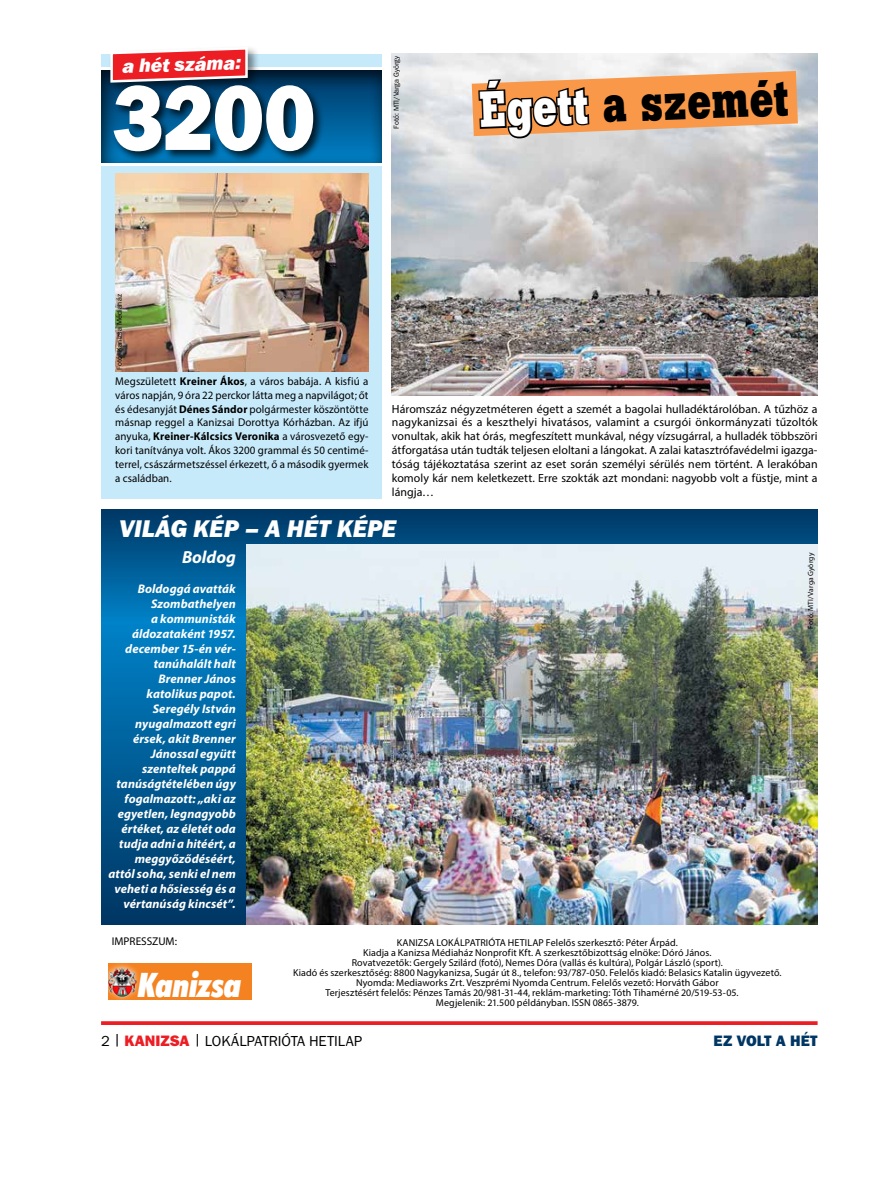
<style>
.page{position:relative;width:885px;height:1191px;background:#fff}
.page>*{position:absolute;margin:0;border:0;box-sizing:border-box;transform-origin:0 0}
.t1{font:91.25px "Franklin Gothic Hv PFL";color:#fff;scale:.93 1}
.t2{font:700 50px "Boton PFL";color:#000;scale:.86 1}
.t3{font:italic 900 condensed 33.62px "Futura Ex Bk Con HU Extra";letter-spacing:-.01em;color:#fff}
.t4{font:italic 25px "Franklin Gothic Hv PFL";color:#fff}
.t5{font:italic 20px "Franklin Gothic Hv PFL";color:#fff}
.t6{font:italic 700 17.5px "Myriad Pro";color:#fff}
.t7{font:15px "Franklin Gothic PFL";letter-spacing:-.01em;color:#000}
.t8{font:15px "Franklin Gothic Hv PFL";letter-spacing:.005em;color:#003663}
.t9{font:italic 700 12.5px/15px "Myriad Pro";letter-spacing:.005em;color:#fff;text-align:right}
.t10{font:11.88px/13.9px "Myriad Pro";letter-spacing:.005em;color:#000;text-align:justify}
.t11{font:11.25px/13.9px "Myriad Pro";letter-spacing:.005em;color:#000;text-align:justify}
.t12{font:10px "Myriad Pro";letter-spacing:.01em;color:#000}
.t13{font:7.5px "Franklin Gothic PFL";color:#000}
.t14{font:7.5px "Myriad Pro";letter-spacing:.015em;color:#000}
.s1{color:#fff}
.s2{font-weight:700}
.s3{font-family:"Franklin Gothic Hv PFL";color:#ed1d24}
</style>
<div class="page">
<svg style="left:101px;top:1021px;width:716px;height:4px;background:#ee2a31"></svg>
<div style="left:101px;top:54px;width:280px;height:13px;background:#c7eafb"></div>
<div style="left:101px;top:166px;width:280px;height:333px;background:#c7eafb"></div>
<div style="left:90px;top:60px;width:302px;height:103px;background:#000;opacity:.75"></div>
<div style="left:108px;top:45px;width:152px;height:50px;background:#000;opacity:.48"></div>
<svg style="left:109px;top:46px;width:140px;height:38px"></svg>
<img style="left:115px;top:173px;width:253px;height:198px">
<img style="left:392px;top:53px;width:425px;height:342px">
<svg style="left:101px;top:509px;width:716px;height:415px;background:#00558c"></svg>
<img style="left:246px;top:544px;width:571px;height:380px">
<div style="left:108px;top:962px;width:144px;height:37px;background:#f58220"></div>
<div style="left:108px;top:962px;width:33px;height:37px;background:#fff;opacity:.75"></div>
<img style="left:108px;top:966px;width:28px;height:31px">
<div style="left:112px;top:84px;width:213px;height:79px;background:#000;opacity:.75"></div>
<img style="left:471px;top:71px;width:326px;height:325px">
<h3 class="t5" style="left:122px;top:55px;width:120px;rotate:-2deg">a hét száma:</h3>
<h1 class="t1" style="left:112px;top:59px;width:221px">3200</h1>
<p class="t13" style="left:392px;top:129px;width:74px;rotate:-90deg">Fotó: MTI/Varga György</p>
<h2 class="t2" style="left:478px;top:79px;width:362px;rotate:-2deg"><span class="s1">Égett</span> a szemét</h2>
<p class="t13" style="left:115px;top:369px;width:77px;rotate:-90deg">Fotó: Kanizsa Médiaház</p>
<p class="t11" style="left:115px;top:374px;width:255px">Megszületett <span class="s2">Kreiner Ákos</span>, a város babája. A kisfiú a város napján, 9 óra 22 perckor látta meg a napvilágot; őt és édesanyját <span class="s2">Dénes Sándor</span> polgármester köszöntötte másnap reggel a Kanizsai Dorottya Kórházban. Az ifjú anyuka, <span class="s2">Kreiner-Kálcsics Veronika</span> a városvezető egy&shy;kori tanítványa volt. Ákos 3200 grammal és 50 centimé&shy;terrel, császármetszéssel érkezett, ő a második gyermek a családban.</p>
<p class="t10" style="left:392px;top:401px;width:427px">Háromszáz négyzetméteren égett a szemét a bagolai hulladéktárolóban. A tűzhöz a nagykanizsai és a keszthelyi hivatásos, valamint a csurgói önkormányzati tűzoltók vonultak, akik hat órás, megfeszített munkával, négy vízsugárral, a hulladék többszöri átforgatása után tudták teljesen eloltani a lángokat. A zalai katasztrófavédelmi igazga&shy;tóság tájékoztatása szerint az eset során személyi sérülés nem történt. A lerakóban komoly kár nem keletkezett. Erre szokták azt mondani: nagyobb volt a füstje, mint a lángja…</p>
<h3 class="t4" style="left:119px;top:514px;width:279px">VILÁG KÉP – A HÉT KÉPE</h3>
<h3 class="t6" style="left:182px;top:546px;width:55px">Boldog</h3>
<p class="t9" style="left:108px;top:581px;width:129px">Boldoggá avatták<br>Szombathelyen<br>a kommunisták áldozataként 1957. december 15-én vér&shy;tanúhalált halt<br>Brenner János katolikus papot.<br>Seregély István nyugalmazott egri érsek, akit Brenner<br>Jánossal együtt szenteltek pappá tanúságtételében úgy fogalmazott: „aki az egyetlen, legnagyobb értéket, az életét oda tudja adni a hitéért, a meggyőződéséért, attól soha, senki el nem veheti a hősiesség és a vértanúság kincsét”.</p>
<p class="t11" style="left:112px;top:934px;width:67px">IMPRESSZUM:</p>
<p class="t12" style="left:396px;top:936px;width:283px">KANIZSA LOKÁLPATRIÓTA HETILAP Felelős szerkesztő: Péter Árpád.</p>
<p class="t12" style="left:363px;top:946px;width:350px">Kiadja a Kanizsa Médiaház Nonprofit Kft. A szerkesztőbizottság elnöke: Dóró János.</p>
<p class="t12" style="left:351px;top:956px;width:372px">Rovatvezetők: Gergely Szilárd (fotó), Nemes Dóra (vallás és kultúra), Polgár László (sport).</p>
<p class="t12" style="left:293px;top:966px;width:489px">Kiadó és szerkesztőség: 8800 Nagykanizsa, Sugár út 8., telefon: 93/787-050. Felelős kiadó: Belasics Katalin ügyvezető.</p>
<p class="t12" style="left:356px;top:976px;width:364px">Nyomda: Mediaworks Zrt. Veszprémi Nyomda Centrum. Felelős vezető: Horváth Gábor</p>
<p class="t12" style="left:325px;top:986px;width:414px">Terjesztésért felelős: Pénzes Tamás 20/981-31-44, reklám-marketing: Tóth Tihamérné 20/519-53-05.</p>
<p class="t12" style="left:435px;top:996px;width:204px">Megjelenik: 21.500 példányban. ISSN 0865-3879.</p>
<h3 class="t3" style="left:138px;top:965px;width:105px">Kanizsa</h3>
<p class="t14" style="left:805px;top:628px;width:77px;rotate:-90deg">Fotó: MTI/Varga György</p>
<h3 class="t7" style="left:101px;top:1032px;width:262px">2 | <span class="s3">KANIZSA</span> | LOKÁLPATRIÓTA HETILAP</h3>
<h3 class="t8" style="left:713px;top:1030px;width:105px">EZ VOLT A HÉT</h3>
</div>
